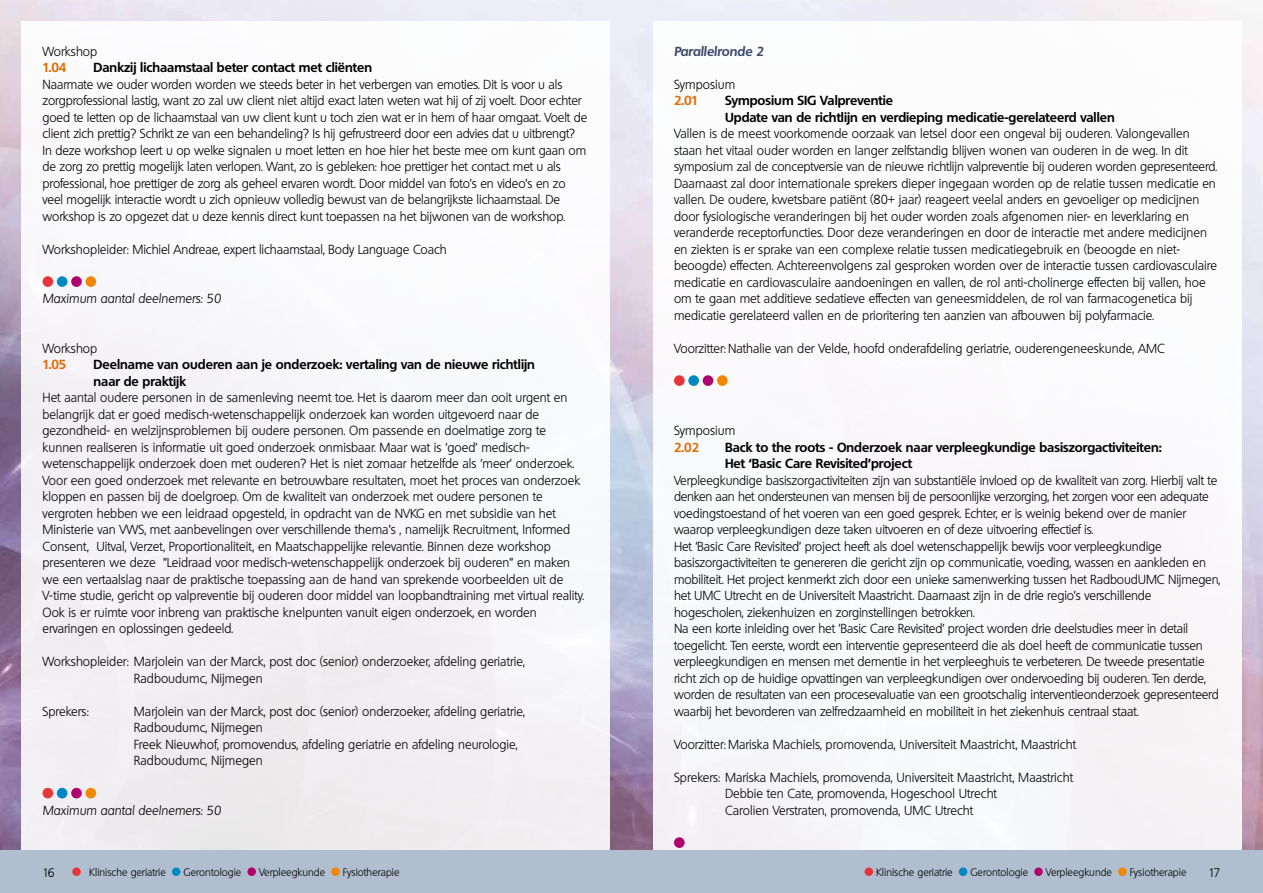
<style>
.page{position:relative;width:1263px;height:893px;background:#fff}
.page>*{position:absolute;margin:0;border:0;box-sizing:border-box;transform-origin:0 0}
.t1{font:300 12.75px/16.5px "Quebec";color:#000}
.t2{font:700 12.75px/16.5px "Quebec";color:#000}
.t3{font:italic 300 12.75px "Quebec";color:#000}
.t4{font:700 12.75px "Quebec";color:#e16a03}
.t5{font:italic 700 12.75px "Quebec";color:#3d496a}
.t6{font:300 12px "Quebec";color:#000}
.t7{font:300 10.5px "Quebec";color:#000}
</style>
<div class="page">
<img style="left:0;top:0;width:1263px;height:850px">
<div style="left:21px;top:21px;width:589px;height:829px;background:#f7f7fa"></div>
<div style="left:653px;top:21px;width:589px;height:829px;background:#fff"></div>
<div style="left:0;top:850px;width:631px;height:43px;background:#b0becf"></div>
<div style="left:631px;top:850px;width:632px;height:43px;background:#b0becf"></div>
<div style="left:72px;top:867px;width:9px;height:9px;background:#e73639;border-radius:50%"></div>
<div style="left:172px;top:867px;width:9px;height:9px;background:#0088c2;border-radius:50%"></div>
<div style="left:247px;top:867px;width:9px;height:9px;background:#b0026c;border-radius:50%"></div>
<div style="left:331px;top:867px;width:9px;height:9px;background:#f18700;border-radius:50%"></div>
<div style="left:864px;top:867px;width:9px;height:9px;background:#e73639;border-radius:50%"></div>
<div style="left:959px;top:867px;width:8px;height:9px;background:#0088c2;border-radius:50%"></div>
<div style="left:1034px;top:867px;width:9px;height:9px;background:#b0026c;border-radius:50%"></div>
<div style="left:1118px;top:867px;width:8px;height:9px;background:#f18700;border-radius:50%"></div>
<div style="left:43px;top:276px;width:10px;height:11px;background:#e73639;border-radius:50%"></div>
<div style="left:57px;top:276px;width:10px;height:11px;background:#0088c2;border-radius:50%"></div>
<div style="left:71px;top:276px;width:11px;height:11px;background:#b0026c;border-radius:50%"></div>
<div style="left:86px;top:276px;width:10px;height:11px;background:#f18700;border-radius:50%"></div>
<div style="left:43px;top:788px;width:10px;height:10px;background:#e73639;border-radius:50%"></div>
<div style="left:57px;top:788px;width:10px;height:10px;background:#0088c2;border-radius:50%"></div>
<div style="left:71px;top:788px;width:11px;height:10px;background:#b0026c;border-radius:50%"></div>
<div style="left:86px;top:788px;width:10px;height:10px;background:#f18700;border-radius:50%"></div>
<div style="left:674px;top:375px;width:11px;height:11px;background:#e73639;border-radius:50%"></div>
<div style="left:688px;top:375px;width:11px;height:11px;background:#0088c2;border-radius:50%"></div>
<div style="left:703px;top:375px;width:10px;height:11px;background:#b0026c;border-radius:50%"></div>
<div style="left:717px;top:375px;width:11px;height:11px;background:#f18700;border-radius:50%"></div>
<div style="left:674px;top:837px;width:11px;height:11px;background:#b0026c;border-radius:50%"></div>
<p class="t1" style="left:43px;top:43px;width:56px">Workshop</p>
<p class="t4" style="left:43px;top:59px;width:25px">1.04</p>
<p class="t2" style="left:94px;top:59px;width:280px">Dankzij lichaamstaal beter contact met cliënten</p>
<p class="t1" style="left:43px;top:76px;width:546px">Naarmate we ouder worden worden we steeds beter in het verbergen van emoties. Dit is voor u als zorgprofessional lastig, want zo zal uw client niet altijd exact laten weten wat hij of zij voelt. Door echter goed te letten op de lichaamstaal van uw client kunt u toch zien wat er in hem of haar omgaat. Voelt de client zich prettig? Schrikt ze van een behandeling? Is hij gefrustreerd door een advies dat u uitbrengt?<br>In deze workshop leert u op welke signalen u moet letten en hoe hier het beste mee om kunt gaan om de zorg zo prettig mogelijk laten verlopen. Want, zo is gebleken: hoe prettiger het contact met u als professional, hoe prettiger de zorg als geheel ervaren wordt. Door middel van foto’s en video’s en zo veel mogelijk interactie wordt u zich opnieuw volledig bewust van de belangrijkste lichaamstaal. De workshop is zo opgezet dat u deze kennis direct kunt toepassen na het bijwonen van de workshop.</p>
<p class="t1" style="left:43px;top:241px;width:406px">Workshopleider: Michiel Andreae, expert lichaamstaal, Body Language Coach</p>
<p class="t3" style="left:43px;top:291px;width:180px">Maximum aantal deelnemers: 50</p>
<p class="t1" style="left:43px;top:340px;width:56px">Workshop</p>
<p class="t4" style="left:43px;top:356px;width:25px">1.05</p>
<p class="t2" style="left:94px;top:356px;width:443px">Deelname van ouderen aan je onderzoek: vertaling van de nieuwe richtlijn naar de praktijk</p>
<p class="t1" style="left:43px;top:390px;width:543px">Het aantal oudere personen in de samenleving neemt toe. Het is daarom meer dan ooit urgent en belangrijk dat er goed medisch-wetenschappelijk onderzoek kan worden uitgevoerd naar de gezondheid- en welzijnsproblemen bij oudere personen. Om passende en doelmatige zorg te kunnen realiseren is informatie uit goed onderzoek onmisbaar. Maar wat is ‘goed’ medisch&shy;wetenschappelijk onderzoek doen met ouderen? Het is niet zomaar hetzelfde als ‘meer’ onderzoek.<br>Voor een goed onderzoek met relevante en betrouwbare resultaten, moet het proces van onderzoek kloppen en passen bij de doelgroep. Om de kwaliteit van onderzoek met oudere personen te vergroten hebben we een leidraad opgesteld, in opdracht van de NVKG en met subsidie van het Ministerie van VWS, met aanbevelingen over verschillende thema’s , namelijk Recruitment, Informed Consent, Uitval, Verzet, Proportionaliteit, en Maatschappelijke relevantie. Binnen deze workshop presenteren we deze “Leidraad voor medisch-wetenschappelijk onderzoek bij ouderen” en maken we een vertaalslag naar de praktische toepassing aan de hand van sprekende voorbeelden uit de V-time studie, gericht op valpreventie bij ouderen door middel van loopbandtraining met virtual reality.<br>Ook is er ruimte voor inbreng van praktische knelpunten vanuit eigen onderzoek, en worden ervaringen en oplossingen gedeeld.</p>
<p class="t1" style="left:134px;top:654px;width:392px;text-indent:-91px">Workshopleider: Marjolein van der Marck, post doc (senior) onderzoeker, afdeling geriatrie,<br>Radboudumc, Nijmegen</p>
<p class="t1" style="left:43px;top:703px;width:48px">Sprekers:</p>
<p class="t1" style="left:134px;top:703px;width:392px">Marjolein van der Marck, post doc (senior) onderzoeker, afdeling geriatrie, Radboudumc, Nijmegen<br>Freek Nieuwhof, promovendus, afdeling geriatrie en afdeling neurologie, Radboudumc, Nijmegen</p>
<p class="t3" style="left:43px;top:802px;width:180px">Maximum aantal deelnemers: 50</p>
<p class="t5" style="left:674px;top:43px;width:91px">Parallelronde 2</p>
<p class="t1" style="left:674px;top:76px;width:63px">Symposium</p>
<p class="t4" style="left:674px;top:92px;width:26px">2.01</p>
<p class="t2" style="left:725px;top:92px;width:391px">Symposium SIG Valpreventie<br>Update van de richtlijn en verdieping medicatie-gerelateerd vallen</p>
<p class="t1" style="left:674px;top:126px;width:545px">Vallen is de meest voorkomende oorzaak van letsel door een ongeval bij ouderen. Valongevallen staan het vitaal ouder worden en langer zelfstandig blijven wonen van ouderen in de weg. In dit symposium zal de conceptversie van de nieuwe richtlijn valpreventie bij ouderen worden gepresenteerd.<br>Daarnaast zal door internationale sprekers dieper ingegaan worden op de relatie tussen medicatie en vallen. De oudere, kwetsbare patiënt (80+ jaar) reageert veelal anders en gevoeliger op medicijnen door fysiologische veranderingen bij het ouder worden zoals afgenomen nier- en leverklaring en veranderde receptorfuncties. Door deze veranderingen en door de interactie met andere medicijnen en ziekten is er sprake van een complexe relatie tussen medicatiegebruik en (beoogde en niet&shy;beoogde) effecten. Achtereenvolgens zal gesproken worden over de interactie tussen cardiovasculaire medicatie en cardiovasculaire aandoeningen en vallen, de rol anti-cholinerge effecten bij vallen, hoe om te gaan met additieve sedatieve effecten van geneesmiddelen, de rol van farmacogenetica bij medicatie gerelateerd vallen en de prioritering ten aanzien van afbouwen bij polyfarmacie.</p>
<p class="t1" style="left:674px;top:340px;width:492px">Voorzitter:Nathalie van der Velde, hoofd onderafdeling geriatrie, ouderengeneeskunde, AMC</p>
<p class="t1" style="left:674px;top:423px;width:63px">Symposium</p>
<p class="t4" style="left:674px;top:439px;width:27px">2.02</p>
<p class="t2" style="left:725px;top:439px;width:438px">Back to the roots - Onderzoek naar verpleegkundige basiszorgactiviteiten:<br>Het ‘Basic Care Revisited’project</p>
<p class="t1" style="left:674px;top:472px;width:548px">Verpleegkundige basiszorgactiviteiten zijn van substantiële invloed op de kwaliteit van zorg. Hierbij valt te denken aan het ondersteunen van mensen bij de persoonlijke verzorging, het zorgen voor een adequate voedingstoestand of het voeren van een goed gesprek. Echter, er is weinig bekend over de manier waarop verpleegkundigen deze taken uitvoeren en of deze uitvoering effectief is.<br>Het ‘Basic Care Revisited’ project heeft als doel wetenschappelijk bewijs voor verpleegkundige basiszorgactiviteiten te genereren die gericht zijn op communicatie, voeding, wassen en aankleden en mobiliteit. Het project kenmerkt zich door een unieke samenwerking tussen het RadboudUMC Nijmegen, het UMC Utrecht en de Universiteit Maastricht. Daarnaast zijn in de drie regio’s verschillende hogescholen, ziekenhuizen en zorginstellingen betrokken.<br>Na een korte inleiding over het ‘Basic Care Revisited’ project worden drie deelstudies meer in detail toegelicht. Ten eerste, wordt een interventie gepresenteerd die als doel heeft de communicatie tussen verpleegkundigen en mensen met dementie in het verpleeghuis te verbeteren. De tweede presentatie richt zich op de huidige opvattingen van verpleegkundigen over ondervoeding bij ouderen. Ten derde, worden de resultaten van een procesevaluatie van een grootschalig interventieonderzoek gepresenteerd waarbij het bevorderen van zelfredzaamheid en mobiliteit in het ziekenhuis centraal staat.</p>
<p class="t1" style="left:674px;top:736px;width:404px">Voorzitter: Mariska Machiels, promovenda, Universiteit Maastricht, Maastricht</p>
<p class="t1" style="left:725px;top:769px;width:350px;text-indent:-51px">Sprekers: Mariska Machiels, promovenda, Universiteit Maastricht, Maastricht<br>Debbie ten Cate, promovenda, Hogeschool Utrecht<br>Carolien Verstraten, promovenda, UMC Utrecht</p>
<p class="t6" style="left:43px;top:865px;width:14px">16</p>
<p class="t7" style="left:89px;top:865px;width:78px">Klinische geriatrie</p>
<p class="t7" style="left:184px;top:865px;width:59px">Gerontologie</p>
<p class="t7" style="left:259px;top:865px;width:68px">Verpleegkunde</p>
<p class="t7" style="left:343px;top:865px;width:58px">Fysiotherapie</p>
<p class="t7" style="left:876px;top:865px;width:78px">Klinische geriatrie</p>
<p class="t7" style="left:970px;top:865px;width:59px">Gerontologie</p>
<p class="t7" style="left:1046px;top:865px;width:68px">Verpleegkunde</p>
<p class="t7" style="left:1130px;top:865px;width:58px">Fysiotherapie</p>
<p class="t6" style="left:1208px;top:865px;width:14px">17</p>
</div>
